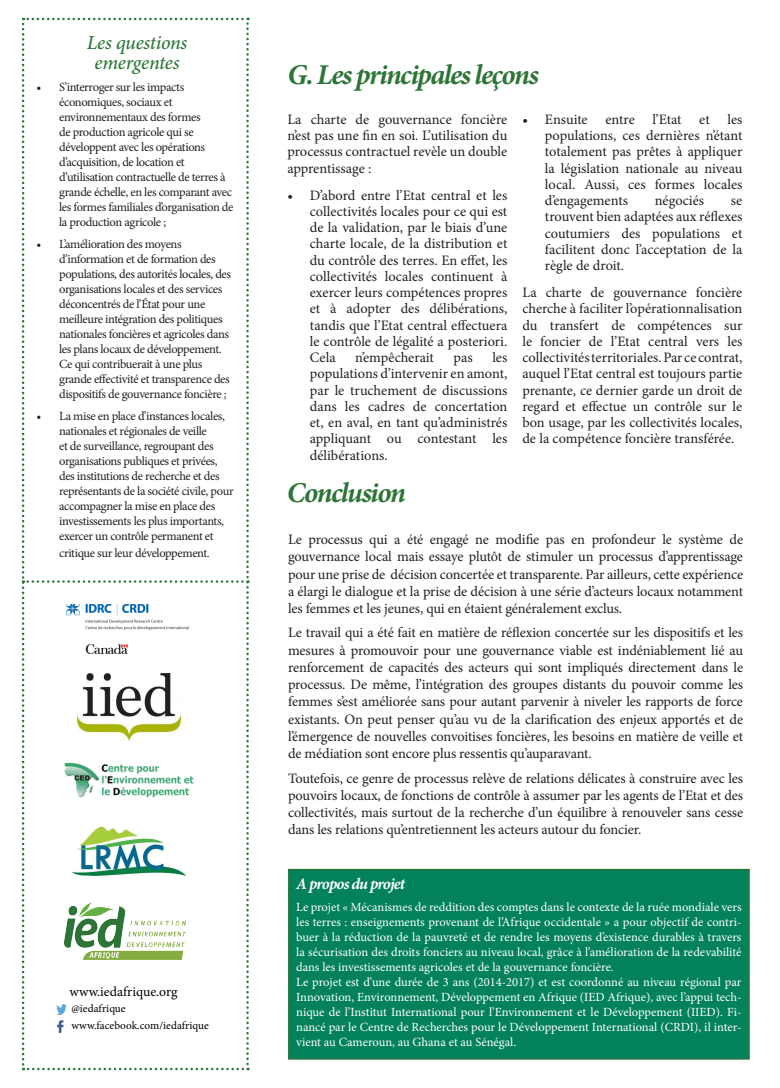
<style>
.page{position:relative;width:780px;height:1088px;background:#fff}
.page>*{position:absolute;margin:0;border:0;box-sizing:border-box;transform-origin:0 0}
.t1{font:italic 700 28.75px "Minion Pro";letter-spacing:-.05em;color:#2c7537}
.t2{font:italic 500 20px/20px "Minion Pro";letter-spacing:-.015em;color:#2c7537;text-align:center}
.t3{font:italic 700 16.25px "Minion Pro";letter-spacing:-.055em;color:#fff}
.t4{font:14.38px/16.2px "Minion Pro";letter-spacing:-.005em;color:#231f20;text-align:justify}
.t5{font:13.75px "Minion Pro";color:#000}
.t6{font:12.5px/15px "Minion Pro";letter-spacing:-.03em;color:#231f20}
.t7{font:12.5px/15px "Minion Pro";color:#fff}
.t8{font:11.25px/17px "Minion Pro";color:#000}
</style>
<div class="page">
<div style="left:288px;top:869px;width:461px;height:190px;background:#02815b;border:1px solid #2c7537"></div>
<svg style="left:22px;top:18px;width:227px;height:1052px"></svg>
<h2 class="t2" style="left:87px;top:33px;width:102px">Les questions emergentes</h2>
<p class="t6" style="left:59px;top:80px;width:176px;text-indent:-23px">• S’interroger sur les impacts économiques, sociaux et environnementaux des formes<br>de production agricole qui se développent avec les opérations d’acquisition, de location et d’utilisation contractuelle de terres à grande échelle, en les comparant avec les formes familiales d’organisation de la production agricole ;</p>
<p class="t6" style="left:59px;top:237px;width:173px;text-indent:-23px">• L’amélioration des moyens d’information et de formation des populations, des autorités locales, des organisations locales et des services déconcentrés de l’État pour une meilleure intégration des politiques nationales foncières et agricoles dans les plans locaux de développement.<br>Ce qui contribuerait à une plus grande effectivité et transparence des dispositifs de gouvernance foncière ;</p>
<p class="t6" style="left:59px;top:409px;width:176px;text-indent:-23px">• La mise en place d’instances locales, nationales et régionales de veille<br>et de surveillance, regroupant des organisations publiques et privées, des institutions de recherche et des représentants de la société civile, pour accompagner la mise en place des investissements les plus importants, exercer un contrôle permanent et</p>
<p class="t6" style="left:59px;top:545px;width:152px">critique sur leur développement.</p>
<p class="t5" style="left:69px;top:982px;width:109px">www.iedafrique.org</p>
<p class="t8" style="left:71px;top:1000px;width:139px">@iedafrique www.facebook.com/iedafrique</p>
<h1 class="t1" style="left:287px;top:54px;width:253px">G. Les principales leçons</h1>
<p class="t4" style="left:287px;top:111px;width:221px">La charte de gouvernance foncière n’est pas une fin en soi. L’utilisation du processus contractuel revèle un double apprentissage :</p>
<p class="t4" style="left:310px;top:187px;width:199px;text-indent:-22px">• D’abord entre l’Etat central et les collectivités locales pour ce qui est de la validation, par le biais d’une charte locale, de la distribution et du contrôle des terres. En effet, les collectivités locales continuent à exercer leurs compétences propres et à adopter des délibérations, tandis que l’Etat central effectuera le contrôle de légalité a posteriori.<br>Cela</p>
<p class="t4" style="left:310px;top:349px;width:199px;text-indent:182px">les populations d’intervenir en amont, par le truchement de discussions dans les cadres de concertation et, en aval, en tant qu’administrés appliquant ou contestant les délibérations.</p>
<p class="t4" style="left:355px;top:349px;width:80px">n’empêcherait</p>
<p class="t4" style="left:453px;top:349px;width:21px">pas</p>
<h1 class="t1" style="left:287px;top:472px;width:120px">Conclusion</h1>
<p class="t4" style="left:545px;top:111px;width:199px;text-indent:-22px">• Ensuite entre l’Etat et les populations, ces dernières n’étant totalement pas prêtes à appliquer la législation nationale au niveau local. Aussi, ces formes locales d’engagements</p>
<p class="t4" style="left:654px;top:192px;width:51px">négociés</p>
<p class="t4" style="left:545px;top:192px;width:199px;text-indent:186px">se trouvent bien adaptées aux réflexes coutumiers des populations et facilitent donc l’acceptation de la règle de droit.</p>
<p class="t4" style="left:522px;top:284px;width:221px">La charte de gouvernance foncière cherche à faciliter l’opérationnalisation du transfert de compétences sur le foncier de l’Etat central vers les collectivités territoriales. Par ce contrat, auquel l’Etat central est toujours partie prenante, ce dernier garde un droit de regard et effectue un contrôle sur le bon usage, par les collectivités locales, de la compétence foncière transférée.</p>
<p class="t4" style="left:288px;top:531px;width:456px;line-height:17.2px">Le processus qui a été engagé ne modifie pas en profondeur le système de gouvernance local mais essaye plutôt de stimuler un processus d’apprentissage pour une prise de décision concertée et transparente. Par ailleurs, cette expérience a élargi le dialogue et la prise de décision à une série d’acteurs locaux notamment les femmes et les jeunes, qui en étaient généralement exclus.</p>
<p class="t4" style="left:288px;top:624px;width:456px;line-height:17.2px">Le travail qui a été fait en matière de réflexion concertée sur les dispositifs et les mesures à promouvoir pour une gouvernance viable est indéniablement lié au renforcement de capacités des acteurs qui sont impliqués directement dans le processus. De même, l’intégration des groupes distants du pouvoir comme les femmes s’est améliorée sans pour autant parvenir à niveler les rapports de force existants. On peut penser qu’au vu de la clarification des enjeux apportés et de l’émergence de nouvelles convoitises foncières, les besoins en matière de veille et de médiation sont encore plus ressentis qu’auparavant.</p>
<p class="t4" style="left:288px;top:769px;width:456px;line-height:17.2px">Toutefois, ce genre de processus relève de relations délicates à construire avec les pouvoirs locaux, de fonctions de contrôle à assumer par les agents de l’Etat et des collectivités, mais surtout de la recherche d’un équilibre à renouveler sans cesse dans les relations qu’entretiennent les acteurs autour du foncier.</p>
<p class="t3" style="left:296px;top:872px;width:110px">A propos du projet</p>
<p class="t7" style="left:296px;top:899px;width:447px">Le projet « Mécanismes de reddition des comptes dans le contexte de la ruée mondiale vers les terres : enseignements provenant de l’Afrique occidentale » a pour objectif de contri&shy;buer à la réduction de la pauvreté et de rendre les moyens d’existence durables à travers la sécurisation des droits fonciers au niveau local, grâce à l’amélioration de la redevabilité dans les investissements agricoles et de la gouvernance foncière.<br>Le projet est d’une durée de 3 ans (2014-2017) et est coordonné au niveau régional par Innovation, Environnement, Développement en Afrique (IED Afrique), avec l’appui tech&shy;nique de l’Institut International pour l’Environnement et le Développement (IIED). Fi&shy;nancé par le Centre de Recherches pour le Développement International (CRDI), il inter&shy;vient au Cameroun, au Ghana et au Sénégal.</p>
</div>
